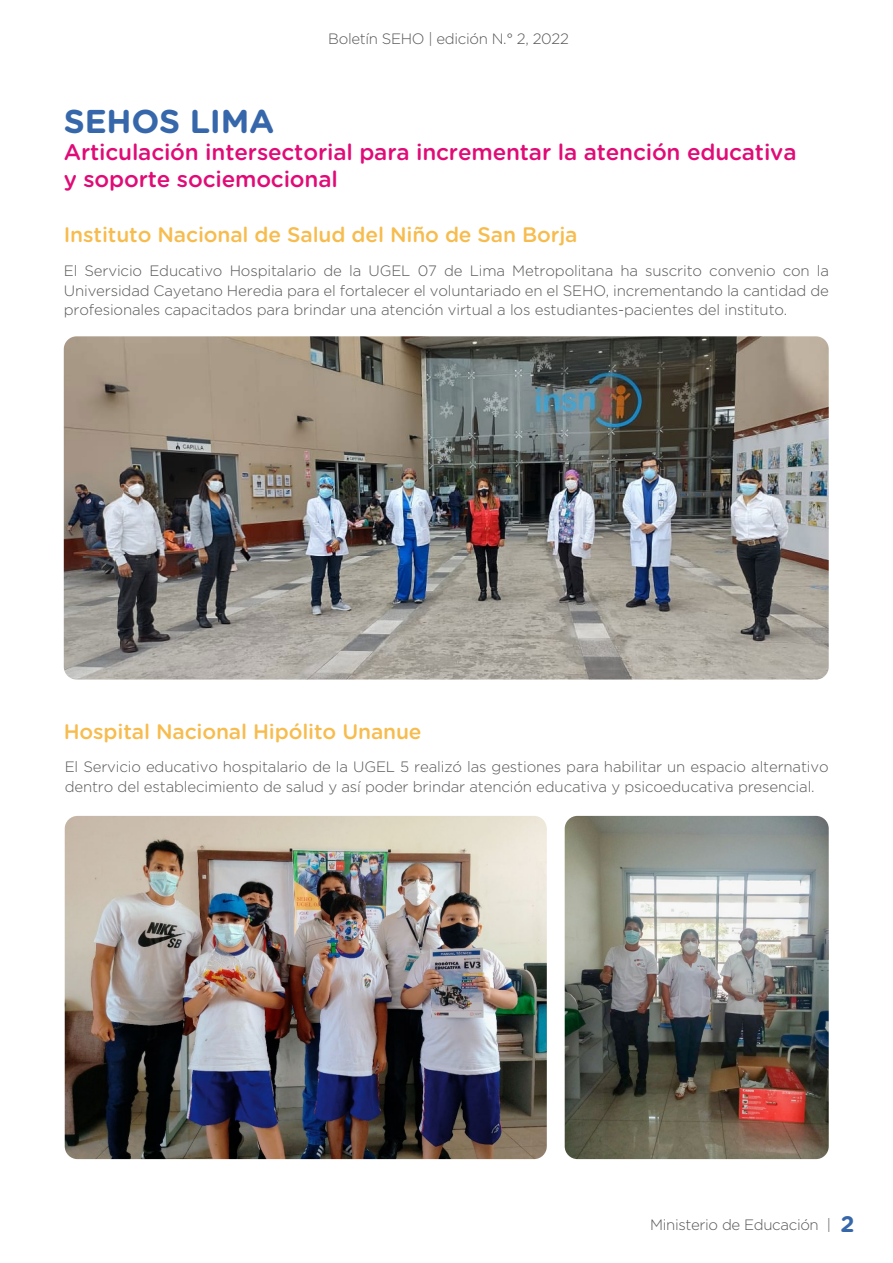
<style>
.page{position:relative;width:893px;height:1263px;background:#fff}
.page>*{position:absolute;margin:0;border:0;box-sizing:border-box;transform-origin:0 0}
.t1{font:700 33px "Gotham Rounded";letter-spacing:-.005em;color:#3767ab}
.t2{font:500 22.5px/27px "Gotham Rounded";letter-spacing:-.005em;color:#e00b76}
.t3{font:500 21px "Gotham Rounded";letter-spacing:-.005em;color:#f7bc4e}
.t4{font:300 15px/19.5px "Gotham";letter-spacing:-.01em;color:#575756;text-align:justify}
.s1{font-family:"Gotham Rounded";font-weight:700;font-size:22.5px;color:#3767ab}
</style>
<div class="page">
<img style="left:64px;top:336px;width:765px;height:343px">
<img style="left:65px;top:816px;width:482px;height:343px">
<img style="left:565px;top:816px;width:264px;height:343px">
<p class="t4" style="left:328px;top:29px;width:242px">Boletín SEHO | edición N.° 2, 2022</p>
<h1 class="t1" style="left:64px;top:97px;width:212px">SEHOS LIMA</h1>
<h2 class="t2" style="left:64px;top:138px;width:734px">Articulación intersectorial para incrementar la atención educativa y soporte sociemocional</h2>
<h3 class="t3" style="left:64px;top:220px;width:515px">Instituto Nacional de Salud del Niño de San Borja</h3>
<p class="t4" style="left:64px;top:261px;width:767px">El Servicio Educativo Hospitalario de la UGEL 07 de Lima Metropolitana ha suscrito convenio con la Universidad Cayetano Heredia para el fortalecer el voluntariado en el SEHO, incrementando la cantidad de profesionales capacitados para brindar una atención virtual a los estudiantes-pacientes del instituto.</p>
<h3 class="t3" style="left:64px;top:717px;width:359px">Hospital Nacional Hipólito Unanue</h3>
<p class="t4" style="left:65px;top:757px;width:765px">El Servicio educativo hospitalario de la UGEL 5 realizó las gestiones para habilitar un espacio alternativo dentro del establecimiento de salud y así poder brindar atención educativa y psicoeducativa presencial.</p>
<p class="t4" style="left:650px;top:1214px;width:206px">Ministerio de Educación | <span class="s1">2</span></p>
</div>
